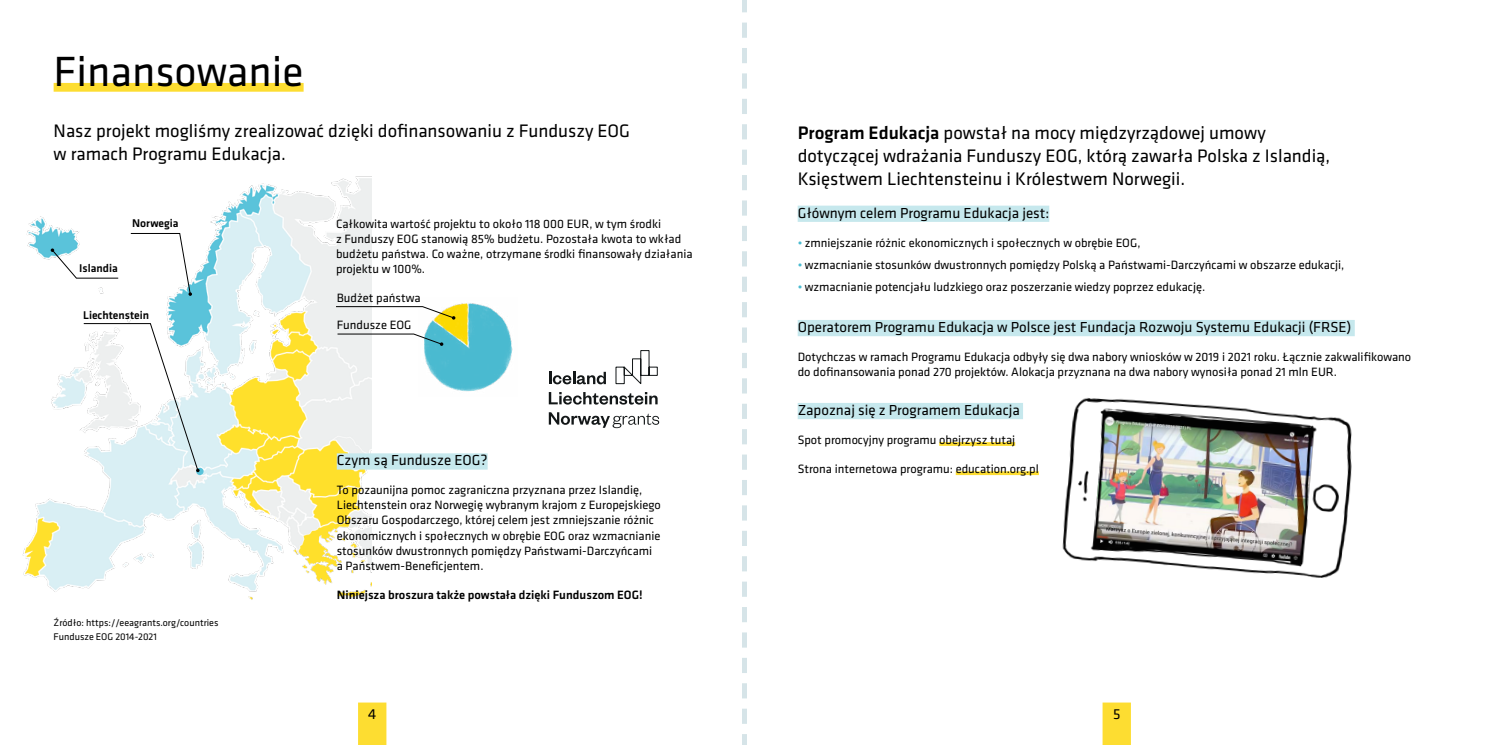
<style>
.page{position:relative;width:1489px;height:745px;background:#fff}
.page>*{position:absolute;margin:0;border:0;box-sizing:border-box;transform-origin:0 0}
.t1{font:43.75px "Klavika";color:#000}
.t2{font:18.75px/22.5px "Klavika";color:#000}
.t3{font:15px "Klavika";color:#000}
.t4{font:12.5px/15px "Klavika";color:#000}
.t5{font:500 12.5px "Klavika";color:#000}
.t6{font:500 11.62px "Klavika";color:#000}
.t7{font:10px/14.8px "Klavika";color:#000}
.s1{font-weight:500}
.s2{color:#49bad0}
</style>
<div class="page">
<div style="left:358px;top:702px;width:28px;height:42px;background:#fddd31"></div>
<div style="left:1102px;top:702px;width:28px;height:42px;background:#fddd31"></div>
<img style="left:22px;top:176px;width:349px;height:424px">
<div style="left:797px;top:205px;width:252px;height:17px;background:#c6e8ed"></div>
<div style="left:797px;top:320px;width:557px;height:16px;background:#c6e8ed"></div>
<div style="left:54px;top:83px;width:249px;height:9px;background:#fddd31"></div>
<div style="left:337px;top:453px;width:150px;height:16px;background:#c6e8ed"></div>
<img style="left:424px;top:303px;width:89px;height:89px">
<div style="left:797px;top:402px;width:225px;height:17px;background:#c6e8ed"></div>
<hr style="left:939px;top:442px;width:76px;height:3px;background:#fddd31">
<svg style="left:955px;top:471px;width:78px;height:4px"></svg>
<img style="left:1033px;top:397px;width:319px;height:181px">
<svg style="left:615px;top:350px;width:43px;height:35px"></svg>
<svg style="left:549px;top:371px;width:57px;height:13px"></svg>
<svg style="left:549px;top:392px;width:108px;height:12px"></svg>
<svg style="left:549px;top:412px;width:110px;height:16px"></svg>
<svg style="left:336px;top:333px;width:107px;height:12px"></svg>
<svg style="left:51px;top:248px;width:68px;height:31px"></svg>
<svg style="left:130px;top:232px;width:62px;height:64px"></svg>
<svg style="left:196px;top:467px;width:7px;height:8px"></svg>
<svg style="left:83px;top:322px;width:116px;height:150px"></svg>
<svg style="left:335px;top:305px;width:120px;height:14px"></svg>
<svg style="left:742px;top:0;width:5px;height:744px"></svg>
<h1 class="t1" style="left:54px;top:43px;width:251px">Finansowanie</h1>
<h2 class="t2" style="left:54px;top:119px;width:578px">Nasz projekt mogliśmy zrealizować dzięki dofinansowaniu z Funduszy EOG w ramach Programu Edukacja.</h2>
<p class="t6" style="left:79px;top:260px;width:40px">Islandia</p>
<p class="t6" style="left:132px;top:215px;width:48px">Norwegia</p>
<p class="t6" style="left:83px;top:306px;width:68px">Liechtenstein</p>
<p class="t7" style="left:54px;top:614px;width:166px">Źródło: https://eeagrants.org/countries<br>Fundusze EOG 2014-2021</p>
<p class="t4" style="left:336px;top:215px;width:358px">Całkowita wartość projektu to około 118 000 EUR, w tym środki<br>z Funduszy EOG stanowią 85% budżetu. Pozostała kwota to wkład budżetu państwa. Co ważne, otrzymane środki finansowały działania projektu w 100%.</p>
<p class="t4" style="left:337px;top:290px;width:85px">Budżet państwa</p>
<p class="t4" style="left:337px;top:317px;width:76px">Fundusze EOG</p>
<p class="t3" style="left:337px;top:450px;width:152px">Czym są Fundusze EOG?</p>
<p class="t4" style="left:337px;top:482px;width:326px">To pozaunijna pomoc zagraniczna przyznana przez Islandię, Liechtenstein oraz Norwegię wybranym krajom z Europejskiego Obszaru Gospodarczego, której celem jest zmniejszanie różnic ekonomicznych i społecznych w obrębie EOG oraz wzmacnianie stosunków dwustronnych pomiędzy Państwami-Darczyńcami a Państwem-Beneficjentem.</p>
<p class="t5" style="left:337px;top:585px;width:307px">Niniejsza broszura także powstała dzięki Funduszom EOG!</p>
<h2 class="t2" style="left:797px;top:121px;width:534px"><span class="s1">Program Edukacja</span> powstał na mocy międzyrządowej umowy dotyczącej wdrażania Funduszy EOG, którą zawarła Polska z Islandią,<br>Księstwem Liechtensteinu i Królestwem Norwegii.</h2>
<p class="t3" style="left:797px;top:202px;width:253px">Głównym celem Programu Edukacja jest:</p>
<p class="t4" style="left:797px;top:234px;width:344px"><span class="s2">•</span> zmniejszanie różnic ekonomicznych i społecznych w obrębie EOG,</p>
<p class="t4" style="left:797px;top:256px;width:548px"><span class="s2">•</span> wzmacnianie stosunków dwustronnych pomiędzy Polską a Państwami-Darczyńcami w obszarze edukacji,</p>
<p class="t4" style="left:797px;top:279px;width:409px"><span class="s2">•</span> wzmacnianie potencjału ludzkiego oraz poszerzanie wiedzy poprzez edukację.</p>
<p class="t3" style="left:797px;top:317px;width:555px">Operatorem Programu Edukacja w Polsce jest Fundacja Rozwoju Systemu Edukacji (FRSE)</p>
<p class="t4" style="left:797px;top:349px;width:615px">Dotychczas w ramach Programu Edukacja odbyły się dwa nabory wniosków w 2019 i 2021 roku. Łącznie zakwalifikowano do dofinansowania ponad 270 projektów. Alokacja przyznana na dwa nabory wynosiła ponad 21 mln EUR.</p>
<p class="t3" style="left:797px;top:400px;width:224px">Zapoznaj się z Programem Edukacja</p>
<p class="t4" style="left:797px;top:431px;width:219px">Spot promocyjny programu obejrzysz tutaj</p>
<p class="t4" style="left:797px;top:461px;width:243px">Strona internetowa programu: education.org.pl</p>
<p class="t3" style="left:368px;top:703px;width:10px">4</p>
<p class="t3" style="left:1112px;top:703px;width:9px">5</p>
</div>
